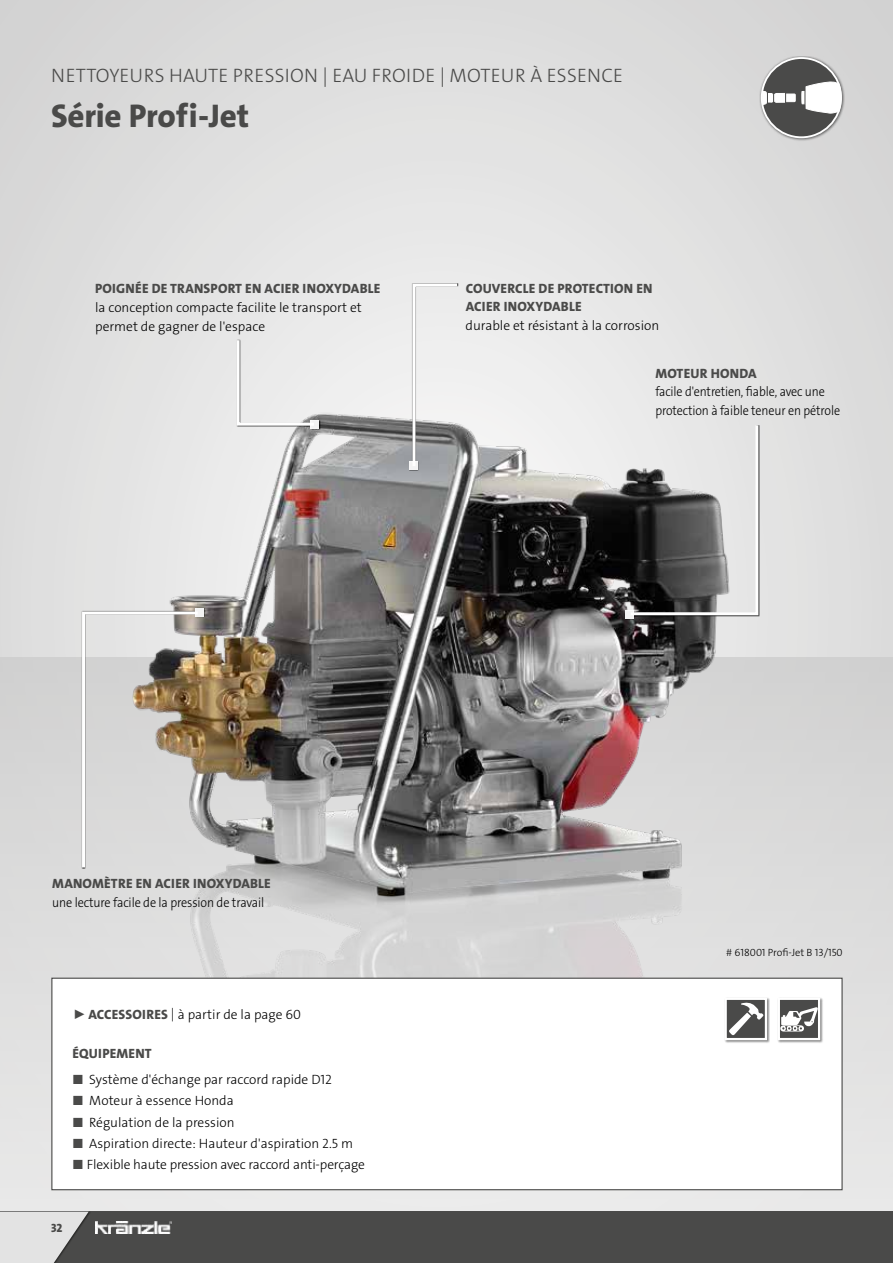
<style>
.page{position:relative;width:893px;height:1263px;background:#fff}
.page>*{position:absolute;margin:0;border:0;box-sizing:border-box;transform-origin:0 0}
.t1{font:33px "The Sans LP8 Ex Bld";letter-spacing:-.005em;color:#4a4a49}
.t2{font:19.5px "The Sans LP3 Lig";letter-spacing:.015em;color:#4a4a49}
.t3{font:13.5px/18.8px "The Sans LP3 Lig";color:#000}
.t4{font:13.5px/18.8px "The Sans LP8 Ex Bld";letter-spacing:.015em;color:#4a4a49}
.t5{font:13.5px/18.8px "The Sans LP3 Lig";color:#000;scale:.9 1}
.t6{font:13.5px "The Sans LP3 Lig";color:#000;scale:.91 1}
.t7{font:12px "The Sans LP8 Ex Bld";color:#4a4a49}
.t8{font:10.5px "The Sans LP3 Lig";color:#000}
.s1{font-family:"The Sans LP8 Ex Bld";color:#4a4a49}
.s2{color:#4a4a49}
</style>
<div class="page">
<div style="left:0;top:0;width:893px;height:1224px;background:#dbdbdb"></div>
<div style="left:0;top:657px;width:893px;height:606px;background:linear-gradient(to bottom,#d0d0d0,#ececeb)"></div>
<div style="left:0;top:1211px;width:893px;height:52px;background:#4a4a49"></div>
<svg style="left:0;top:1211px;width:89px;height:52px"></svg>
<img style="left:95px;top:1221px;width:77px;height:12px">
<img style="left:52px;top:174px;width:791px;height:804px">
<div style="left:51px;top:978px;width:792px;height:212px;background:#fff;border:1px solid #4a4a49"></div>
<div style="left:777px;top:997px;width:46px;height:46px;background:#000;opacity:.5"></div>
<div style="left:778px;top:998px;width:42px;height:42px;background:#4a4a49;border:2px solid #fff"></div>
<svg style="left:780px;top:1007px;width:38px;height:24px"></svg>
<div style="left:724px;top:997px;width:46px;height:46px;background:#000;opacity:.5"></div>
<div style="left:724px;top:998px;width:43px;height:42px;background:#4a4a49;border:2px solid #fff"></div>
<svg style="left:729px;top:1002px;width:34px;height:33px"></svg>
<div style="left:409px;top:283px;width:50px;height:188px;background:#000;opacity:.8"></div>
<svg style="left:411px;top:282px;width:49px;height:187px;background:#d6d6d6"></svg>
<div style="left:409px;top:461px;width:9px;height:9px;background:#f3f3f4"></div>
<div style="left:625px;top:425px;width:135px;height:195px;background:#000;opacity:.8"></div>
<svg style="left:628px;top:422px;width:132px;height:195px"></svg>
<div style="left:625px;top:610px;width:9px;height:8px;background:#f3f3f3"></div>
<div style="left:82px;top:608px;width:123px;height:261px;background:#000;opacity:.8"></div>
<svg style="left:81px;top:610px;width:120px;height:260px"></svg>
<div style="left:195px;top:608px;width:8px;height:9px;background:#f3f3f3"></div>
<div style="left:236px;top:340px;width:85px;height:90px;background:#000;opacity:.8"></div>
<svg style="left:235px;top:337px;width:82px;height:90px"></svg>
<div style="left:310px;top:420px;width:9px;height:9px;background:#f3f3f3"></div>
<div style="left:759px;top:56px;width:86px;height:85px;background:#000;opacity:.55"></div>
<div style="left:762px;top:58px;width:79px;height:79px;background:#4a4a49;border-radius:50%"></div>
<div style="left:761px;top:57px;width:81px;height:81px;border:2px solid #fff;border-radius:50%"></div>
<svg style="left:762px;top:66px;width:81px;height:48px"></svg>
<h2 class="t2" style="left:51px;top:63px;width:573px">NETTOYEURS HAUTE PRESSION | EAU FROIDE | MOTEUR À ESSENCE</h2>
<h1 class="t1" style="left:51px;top:94px;width:200px">Série Profi-Jet</h1>
<p class="t4" style="left:95px;top:280px;width:287px">POIGNÉE DE TRANSPORT EN ACIER INOXYDABLE</p>
<p class="t3" style="left:95px;top:298px;width:268px">la conception compacte facilite le transport et permet de gagner de l'espace</p>
<p class="t4" style="left:466px;top:279px;width:188px">COUVERCLE DE PROTECTION EN<br>ACIER INOXYDABLE</p>
<p class="t3" style="left:466px;top:316px;width:195px">durable et résistant à la corrosion</p>
<p class="t4" style="left:655px;top:364px;width:103px">MOTEUR HONDA</p>
<p class="t5" style="left:655px;top:383px;width:207px">facile d'entretien, fiable, avec une protection à faible teneur en pétrole</p>
<p class="t4" style="left:52px;top:874px;width:220px">MANOMÈTRE EN ACIER INOXYDABLE</p>
<p class="t6" style="left:52px;top:893px;width:235px">une lecture facile de la pression de travail</p>
<p class="t3" style="left:72px;top:1005px;width:230px"><span class="s1">► ACCESSOIRES</span> | à partir de la page 60</p>
<p class="t4" style="left:72px;top:1044px;width:81px">ÉQUIPEMENT</p>
<p class="t3" style="left:72px;top:1070px;width:261px"><span class="s2">■</span> Système d'échange par raccord rapide D12</p>
<p class="t3" style="left:72px;top:1091px;width:163px"><span class="s2">■</span> Moteur à essence Honda</p>
<p class="t3" style="left:72px;top:1113px;width:164px"><span class="s2">■</span> Régulation de la pression</p>
<p class="t3" style="left:72px;top:1134px;width:282px"><span class="s2">■</span> Aspiration directe: Hauteur d'aspiration 2.5 m</p>
<p class="t3" style="left:72px;top:1155px;width:294px"><span class="s2">■</span> Flexible haute pression avec raccord anti-perçage</p>
<p class="t7" style="left:51px;top:1220px;width:13px">32</p>
<p class="t8" style="left:726px;top:946px;width:118px"># 618001 Profi-Jet B 13/150</p>
</div>
